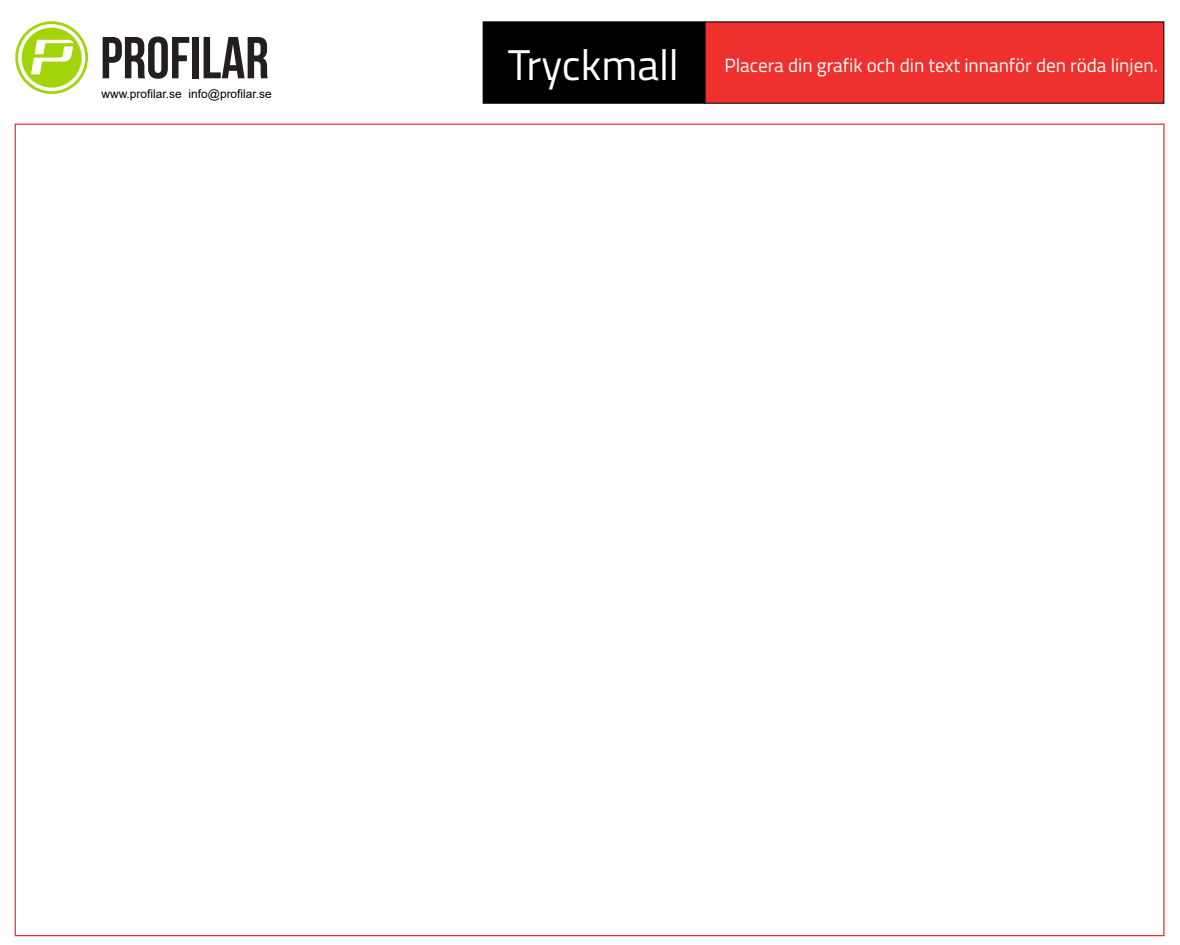
<style>
.page{position:relative;width:1180px;height:945px;background:#fff}
.page>*{position:absolute;margin:0;border:0;box-sizing:border-box;transform-origin:0 0}
.t1{font:43.12px "Titillium";color:#fff}
.t2{font:19.12px "Titillium";color:#fff}
.t3{font:12px "Arial";color:#000001}
</style>
<div class="page">
<svg style="left:15px;top:21px;width:73px;height:73px"></svg>
<svg style="left:103px;top:36px;width:86px;height:43px"></svg>
<div style="left:192px;top:37px;width:7px;height:41px;background:#231f20"></div>
<svg style="left:204px;top:37px;width:64px;height:41px"></svg>
<div style="left:705px;top:22px;width:459px;height:82px;background:#ee302e"></div>
<div style="left:483px;top:22px;width:222px;height:82px;background:#000001;border:1px solid #000001"></div>
<p class="t3" style="left:101px;top:85px;width:172px">www.profilar.se info@profilar.se</p>
<h1 class="t1" style="left:508px;top:33px;width:173px">Tryckmall</h1>
<p class="t2" style="left:724px;top:51px;width:435px">Placera din grafik och din text innanför den röda linjen.</p>
</div>
